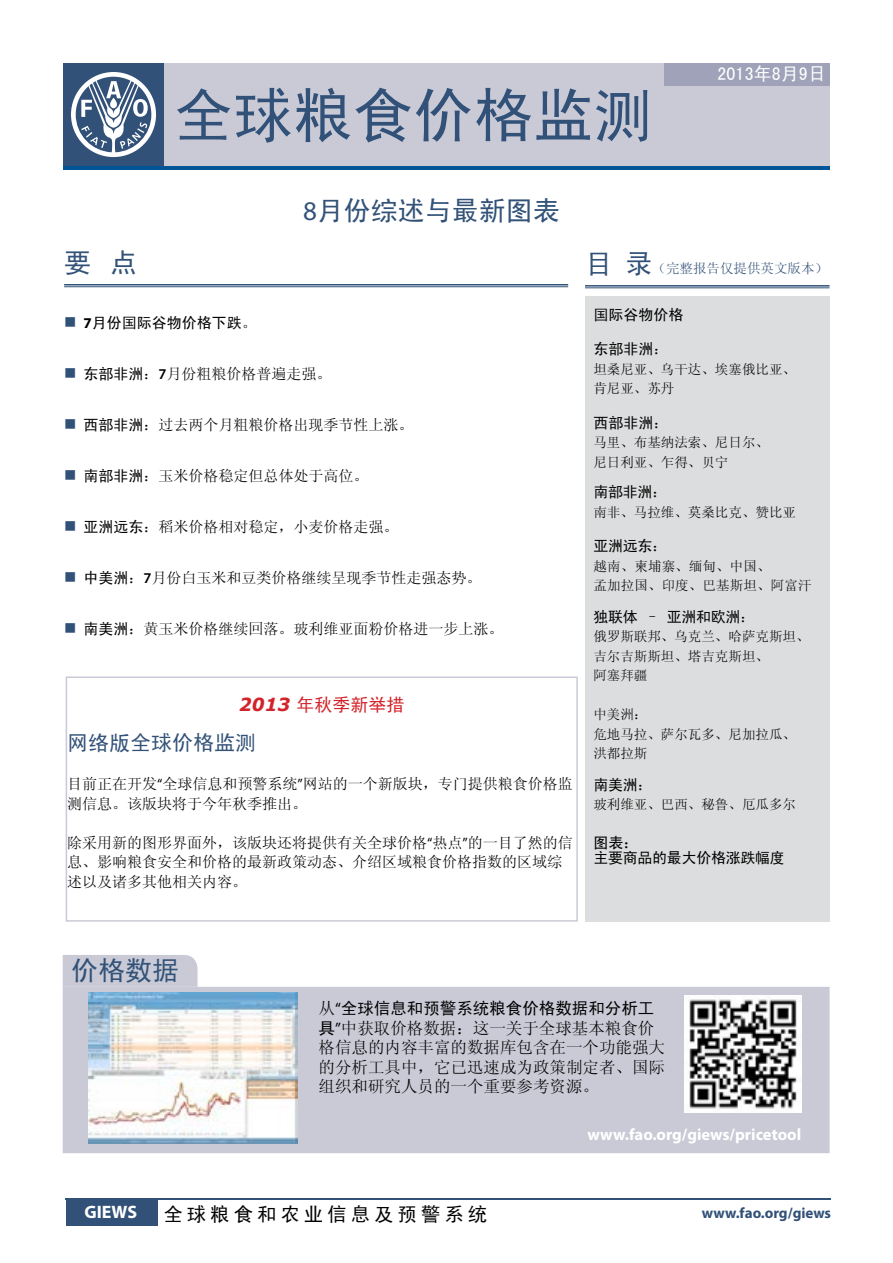
<style>
.page{position:relative;width:893px;height:1263px;background:#fff}
.page>*{position:absolute;margin:0;border:0;box-sizing:border-box;transform-origin:0 0}
.t1{font:60px "Sim Hei";color:#325178}
.t2{font:27px "Sim Hei";color:#325278}
.t3{font:21px "Sim Hei";color:#325278}
.t4{font:19.5px "Sim Hei";letter-spacing:.2em;color:#000}
.t5{font:18px "Sim Hei";color:#d3232a}
.t6{font:18px "Sim Hei";color:#fff}
.t7{font:700 18px "Myriad Pro";color:#fff}
.t8{font:16.5px/19.5px "Sim Sun";color:#000}
.t9{font:700 16.5px "Myriad Pro";color:#fff}
.t10{font:16.5px "Sim Hei";color:#000}
.t11{font:15px/19.5px "Sim Sun";color:#000}
.t12{font:15px/15px "Sim Hei";letter-spacing:-.02em;color:#000}
.t13{font:700 15px "Myriad Pro";color:#325178}
.t14{font:15px "Sim Hei";color:#000}
.t15{font:13.5px/19.5px "Sim Sun";color:#000}
.t16{font:13.5px "Sim Sun";color:#325178}
.s1{font-family:"Myriad Pro"}
.s2{font-family:"Sim Hei";font-size:27px}
.s3{color:#325178}
.s4{font-family:"Myriad Pro";font-weight:700}
.s5{font-family:"Sim Hei"}
.s6{font-family:"Myriad Pro";font-weight:600}
.s7{font-family:"Verdana";font-weight:700;font-style:italic}
.s8{font-family:"Sim Sun";font-size:16.5px}
.s9{font-family:"Sim Sun"}
</style>
<div class="page">
<div style="left:63px;top:63px;width:767px;height:105px;background:#325178"></div>
<div style="left:164px;top:63px;width:666px;height:106px;background:#c9cad6"></div>
<hr style="left:66px;top:1198px;width:765px;height:2px;background:#325178">
<hr style="left:63px;top:166px;width:767px;height:3px;background:#005596">
<svg style="left:71px;top:72px;width:85px;height:85px"></svg>
<div style="left:66px;top:1200px;width:92px;height:26px;background:#325178"></div>
<div style="left:664px;top:63px;width:166px;height:23px;background:#9fa2b8"></div>
<div style="left:585px;top:296px;width:245px;height:626px;background:#dcddde"></div>
<hr style="left:585px;top:285px;width:245px;height:2px;background:#325178">
<hr style="left:585px;top:288px;width:245px;height:1px;background:#325178">
<hr style="left:64px;top:284px;width:504px;height:1px;background:#325278">
<hr style="left:64px;top:286px;width:504px;height:1px;background:#325278">
<div style="left:66px;top:676px;width:512px;height:246px;border:2px solid #c9cad6"></div>
<div style="left:63px;top:987px;width:767px;height:166px;background:#c9cad6"></div>
<img style="left:88px;top:992px;width:209px;height:151px">
<img style="left:684px;top:996px;width:117px;height:117px">
<div style="left:63px;top:955px;width:135px;height:32px;background:#c9cad6"></div>
<h1 class="t1" style="left:173px;top:85px;width:481px">全球粮食价格监测</h1>
<h2 class="t2" style="left:303px;top:197px;width:258px"><span class="s1">8</span>月份综述与最新图表</h2>
<p class="t6" style="left:718px;top:65px;width:109px">2013年8月9日</p>
<h2 class="t2" style="left:64px;top:249px;width:74px">要 点</h2>
<p class="t16" style="left:585px;top:262px;width:244px"><span class="s2">目 录</span>（完整报告仅提供英文版本）</p>
<p class="t14" style="left:64px;top:316px;width:194px"><span class="s3">■</span> <span class="s4">7</span>月份国际谷物价格下跌。</p>
<p class="t11" style="left:64px;top:364px;width:269px"><span class="s3">■</span> <span class="s5">东部非洲：</span><span class="s6">7</span>月份粗粮价格普遍走强。</p>
<p class="t11" style="left:64px;top:415px;width:351px"><span class="s3">■</span> <span class="s5">西部非洲：</span>过去两个月粗粮价格出现季节性上涨。</p>
<p class="t11" style="left:64px;top:466px;width:306px"><span class="s3">■</span> <span class="s5">南部非洲：</span>玉米价格稳定但总体处于高位。</p>
<p class="t11" style="left:64px;top:517px;width:336px"><span class="s3">■</span> <span class="s5">亚洲远东：</span>稻米价格相对稳定，小麦价格走强。</p>
<p class="t11" style="left:64px;top:568px;width:419px"><span class="s3">■</span> <span class="s5">中美洲：</span><span class="s6">7</span>月份白玉米和豆类价格继续呈现季节性走强态势。</p>
<p class="t11" style="left:64px;top:619px;width:441px"><span class="s3">■</span> <span class="s5">南美洲：</span>黄玉米价格继续回落。玻利维亚面粉价格进一步上涨。</p>
<p class="t5" style="left:239px;top:696px;width:167px"><span class="s7">2013</span> 年秋季新举措</p>
<h3 class="t3" style="left:67px;top:732px;width:190px">网络版全球价格监测</h3>
<p class="t11" style="left:67px;top:774px;width:507px">目前正在开发<span class="s1">“</span>全球信息和预警系统<span class="s1">”</span>网站的一个新版块，专门提供粮食价格监测信息。该版块将于今年秋季推出。</p>
<p class="t11" style="left:67px;top:833px;width:507px">除采用新的图形界面外，该版块还将提供有关全球价格<span class="s1">“</span>热点<span class="s1">”</span>的一目了然的信息、影响粮食安全和价格的最新政策动态、介绍区域粮食价格指数的区域综述以及诸多其他相关内容。</p>
<p class="t12" style="left:593px;top:307px;width:91px">国际谷物价格</p>
<p class="t12" style="left:593px;top:341px;width:76px">东部非洲：</p>
<p class="t15" style="left:593px;top:359px;width:204px">坦桑尼亚、乌干达、埃塞俄比亚、肯尼亚、苏丹</p>
<p class="t12" style="left:593px;top:415px;width:76px">西部非洲：</p>
<p class="t15" style="left:593px;top:433px;width:177px">马里、布基纳法索、尼日尔、尼日利亚、乍得、贝宁</p>
<p class="t12" style="left:593px;top:484px;width:75px">南部非洲：</p>
<p class="t15" style="left:593px;top:502px;width:204px">南非、马拉维、莫桑比克、赞比亚</p>
<p class="t12" style="left:593px;top:538px;width:75px">亚洲远东：</p>
<p class="t15" style="left:593px;top:556px;width:220px">越南、柬埔寨、缅甸、中国、<br>孟加拉国、印度、巴基斯坦、阿富汗</p>
<p class="t12" style="left:593px;top:609px;width:163px">独联体 – 亚洲和欧洲：</p>
<p class="t15" style="left:593px;top:627px;width:217px">俄罗斯联邦、乌克兰、哈萨克斯坦、吉尔吉斯斯坦、塔吉克斯坦、<br>阿塞拜疆</p>
<p class="t15" style="left:593px;top:705px;width:204px">中美洲：<br>危地马拉、萨尔瓦多、尼加拉瓜、洪都拉斯</p>
<p class="t12" style="left:593px;top:777px;width:61px">南美洲：</p>
<p class="t15" style="left:593px;top:795px;width:204px">玻利维亚、巴西、秘鲁、厄瓜多尔</p>
<p class="t12" style="left:593px;top:835px;width:193px">图表<span class="s8">：<br></span>主要商品的最大价格涨跌幅度</p>
<h2 class="t2" style="left:71px;top:957px;width:109px">价格数据</h2>
<p class="t10" style="left:319px;top:1000px;width:337px"><span class="s9">从</span><span class="s1">“</span>全球信息和预警系统粮食价格数据和分析工</p>
<p class="t8" style="left:319px;top:1018px;width:348px"><span class="s5">具</span><span class="s1">”</span>中获取价格数据：这一关于全球基本粮食价格信息的内容丰富的数据库包含在一个功能强大的分析工具中，它已迅速成为政策制定者、国际组织和研究人员的一个重要参考资源。</p>
<p class="t9" style="left:587px;top:1123px;width:215px">www.fao.org/giews/pricetool</p>
<p class="t7" style="left:84px;top:1200px;width:54px">GIEWS</p>
<h3 class="t4" style="left:164px;top:1204px;width:325px">全球粮食和农业信息及预警系统</h3>
<p class="t13" style="left:702px;top:1203px;width:131px">www.fao.org/giews</p>
</div>
